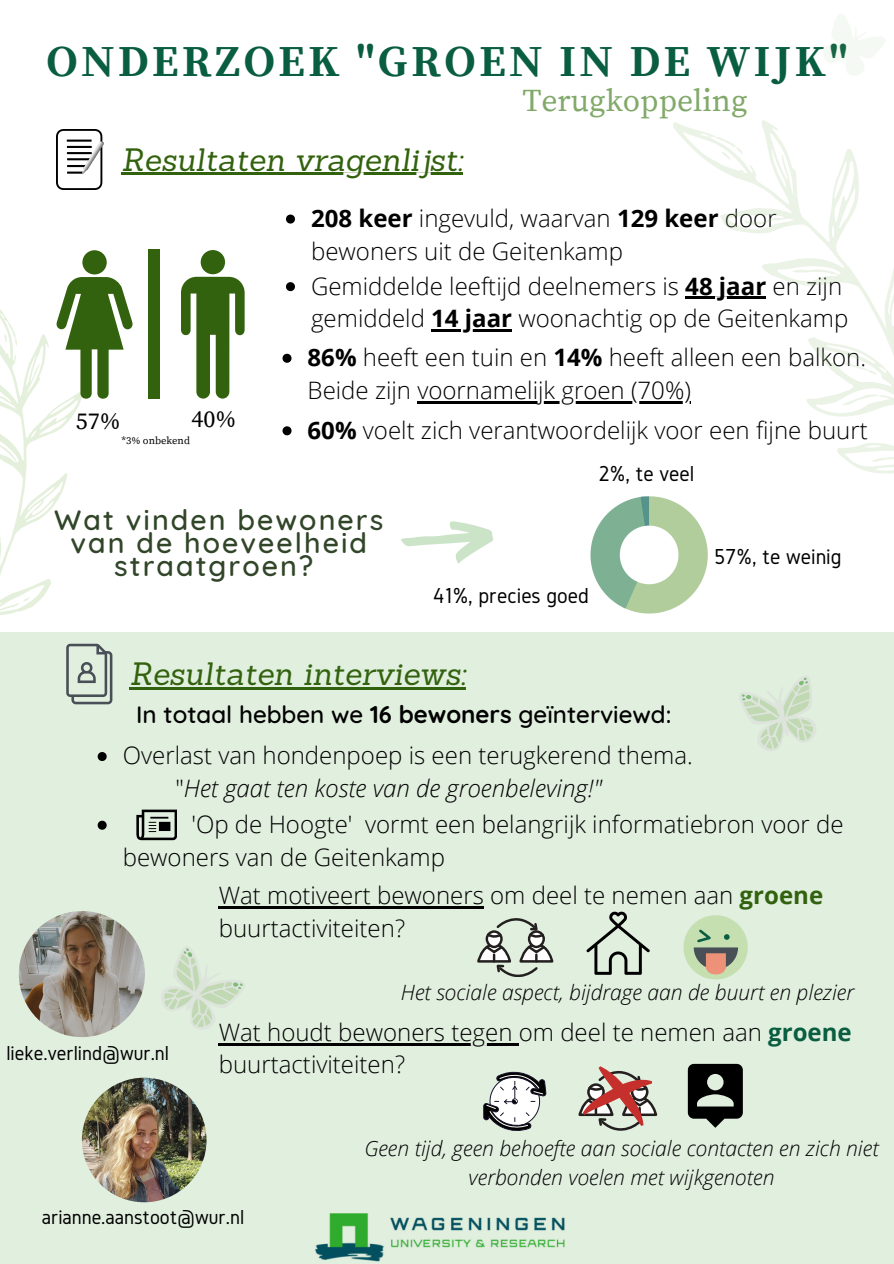
<style>
.page{position:relative;width:894px;height:1264px;background:#fff}
.page>*{position:absolute;margin:0;border:0;box-sizing:border-box;transform-origin:0 0}
.t1{font:700 44.1px "Source Serif Pro";letter-spacing:.08em;color:#095d40}
.t2{font:italic 31.5px "Sanchez";color:#32620e}
.t3{font:31.5px "Source Serif Pro";color:#81a969}
.t4{font:500 28.5px/23.2px "Quicksand";letter-spacing:.07em;color:#314528;text-align:center}
.t5{font:500 24.15px "Quicksand";color:#010101}
.t6{font:300 24px/32.7px "Open Sans";color:#010101}
.t7{font:300 24px/32.7px "Open Sans";color:#000}
.t8{font:italic 300 24px "Open Sans";color:#010101}
.t9{font:24px "Source Serif Pro";color:#000}
.t10{font:22.5px "Gidole";color:#000}
.t11{font:italic 300 21px/29.2px "Open Sans";color:#000;text-align:center}
.t12{font:21px "Gidole";color:#000}
.t13{font:10.5px "Source Serif Pro";color:#000}
.s1{font-weight:700}
.s2{font-style:normal}
.s3{font-weight:700;color:#32620e}
.s4{font-weight:700;color:#095d40}
</style>
<div class="page">
<div style="left:0;top:632px;width:893px;height:631px;background:#e1efdf"></div>
<svg style="left:0;top:309px;width:156px;height:390px"></svg>
<svg style="left:2px;top:322px;width:18px;height:24px"></svg>
<svg style="left:0;top:595px;width:30px;height:22px"></svg>
<svg style="left:0;top:437px;width:21px;height:25px"></svg>
<img style="left:19px;top:911px;width:126px;height:126px;border-radius:50%">
<img style="left:82px;top:1077px;width:124px;height:125px;border-radius:50%">
<svg style="left:590px;top:496px;width:108px;height:117px"></svg>
<svg style="left:161px;top:946px;width:84px;height:83px"></svg>
<svg style="left:739px;top:676px;width:77px;height:75px"></svg>
<img style="left:57px;top:130px;width:46px;height:59px">
<svg style="left:66px;top:643px;width:46px;height:61px"></svg>
<svg style="left:286px;top:282px;width:9px;height:9px"></svg>
<hr style="left:431px;top:329px;width:81px;height:3px;background:#000">
<svg style="left:282px;top:354px;width:9px;height:9px"></svg>
<hr style="left:417px;top:401px;width:273px;height:2px;background:#000">
<svg style="left:282px;top:426px;width:9px;height:9px"></svg>
<svg style="left:286px;top:214px;width:9px;height:9px"></svg>
<svg style="left:672px;top:120px;width:221px;height:467px"></svg>
<svg style="left:843px;top:357px;width:33px;height:19px"></svg>
<svg style="left:841px;top:393px;width:38px;height:13px"></svg>
<svg style="left:871px;top:453px;width:22px;height:12px"></svg>
<svg style="left:715px;top:133px;width:28px;height:28px"></svg>
<svg style="left:791px;top:262px;width:47px;height:21px"></svg>
<div style="left:148px;top:250px;width:12px;height:149px;background:#32620e"></div>
<svg style="left:55px;top:277px;width:79px;height:123px"></svg>
<div style="left:82px;top:250px;width:25px;height:24px;background:#32620e;border-radius:50%"></div>
<div style="left:201px;top:250px;width:24px;height:24px;background:#32620e;border-radius:50%"></div>
<svg style="left:181px;top:277px;width:63px;height:121px"></svg>
<svg style="left:401px;top:521px;width:92px;height:43px"></svg>
<svg style="left:823px;top:14px;width:62px;height:61px"></svg>
<svg style="left:136px;top:809px;width:41px;height:31px"></svg>
<svg style="left:477px;top:918px;width:76px;height:58px"></svg>
<svg style="left:683px;top:915px;width:64px;height:64px"></svg>
<svg style="left:483px;top:1071px;width:63px;height:60px"></svg>
<svg style="left:578px;top:1066px;width:79px;height:64px"></svg>
<svg style="left:687px;top:1063px;width:55px;height:64px"></svg>
<svg style="left:586px;top:911px;width:63px;height:63px"></svg>
<hr style="left:121px;top:173px;width:342px;height:2px;background:#32620e">
<hr style="left:130px;top:687px;width:336px;height:2px;background:#32620e">
<svg style="left:98px;top:752px;width:9px;height:9px"></svg>
<svg style="left:98px;top:820px;width:9px;height:9px"></svg>
<hr style="left:219px;top:906px;width:265px;height:2px;background:#010101">
<hr style="left:219px;top:1042px;width:299px;height:3px;background:#010101">
<p class="t1" style="left:46px;top:36px;width:802px">ONDERZOEK "GROEN IN DE WIJK"</p>
<p class="t2" style="left:121px;top:139px;width:343px">Resultaten vragenlijst:</p>
<p class="t3" style="left:522px;top:82px;width:226px">Terugkoppeling</p>
<p class="t9" style="left:76px;top:407px;width:46px">57%</p>
<p class="t9" style="left:191px;top:405px;width:46px">40%</p>
<p class="t13" style="left:121px;top:434px;width:70px">*3% onbekend</p>
<p class="t6" style="left:311px;top:201px;width:467px"><span class="s1">208 keer</span> ingevuld, waarvan <span class="s1">129 keer</span> door bewoners uit de Geitenkamp</p>
<p class="t7" style="left:311px;top:269px;width:538px">Gemiddelde leeftijd deelnemers is <span class="s1">48 jaar</span> en zijn gemiddeld <span class="s1">14 jaar</span> woonachtig op de Geitenkamp</p>
<p class="t7" style="left:307px;top:340px;width:560px"><span class="s1">86%</span> heeft een tuin en <span class="s1">14%</span> heeft alleen een balkon.<br>Beide zijn voornamelijk groen (70%)</p>
<p class="t7" style="left:307px;top:413px;width:561px"><span class="s1">60%</span> voelt zich verantwoordelijk voor een fijne buurt</p>
<p class="t10" style="left:598px;top:461px;width:97px">2%, te veel</p>
<p class="t4" style="left:54px;top:507px;width:330px">Wat vinden bewoners van de hoeveelheid straatgroen?</p>
<p class="t10" style="left:432px;top:583px;width:158px">41%, precies goed</p>
<p class="t2" style="left:130px;top:653px;width:337px">Resultaten interviews:</p>
<p class="t5" style="left:136px;top:699px;width:536px">In totaal hebben we <span class="s1">16 bewoners</span> geïnterviewd:</p>
<p class="t10" style="left:714px;top:544px;width:129px">57%, te weinig</p>
<p class="t6" style="left:123px;top:738px;width:571px">Overlast van hondenpoep is een terugkerend thema.</p>
<p class="t8" style="left:175px;top:771px;width:428px"><span class="s2">"</span>Het gaat ten koste van de groenbeleving!"</p>
<p class="t6" style="left:123px;top:807px;width:722px;text-indent:69px">'Op de Hoogte' vormt een belangrijk informatiebron voor de bewoners van de Geitenkamp</p>
<p class="t6" style="left:219px;top:878px;width:605px">Wat motiveert bewoners om deel te nemen aan <span class="s3">groene </span>buurtactiviteiten?</p>
<p class="t12" style="left:6px;top:1041px;width:164px">lieke.verlind@wur.nl</p>
<p class="t11" style="left:401px;top:977px;width:454px">Het sociale aspect, bijdrage aan de buurt en plezier</p>
<p class="t6" style="left:219px;top:1014px;width:634px">Wat houdt bewoners tegen om deel te nemen aan <span class="s4">groene </span>buurtactiviteiten?</p>
<p class="t11" style="left:364px;top:1132px;width:515px">Geen tijd, geen behoefte aan sociale contacten en zich niet verbonden voelen met wijkgenoten</p>
<p class="t12" style="left:42px;top:1205px;width:204px">arianne.aanstoot@wur.nl</p>
</div>
